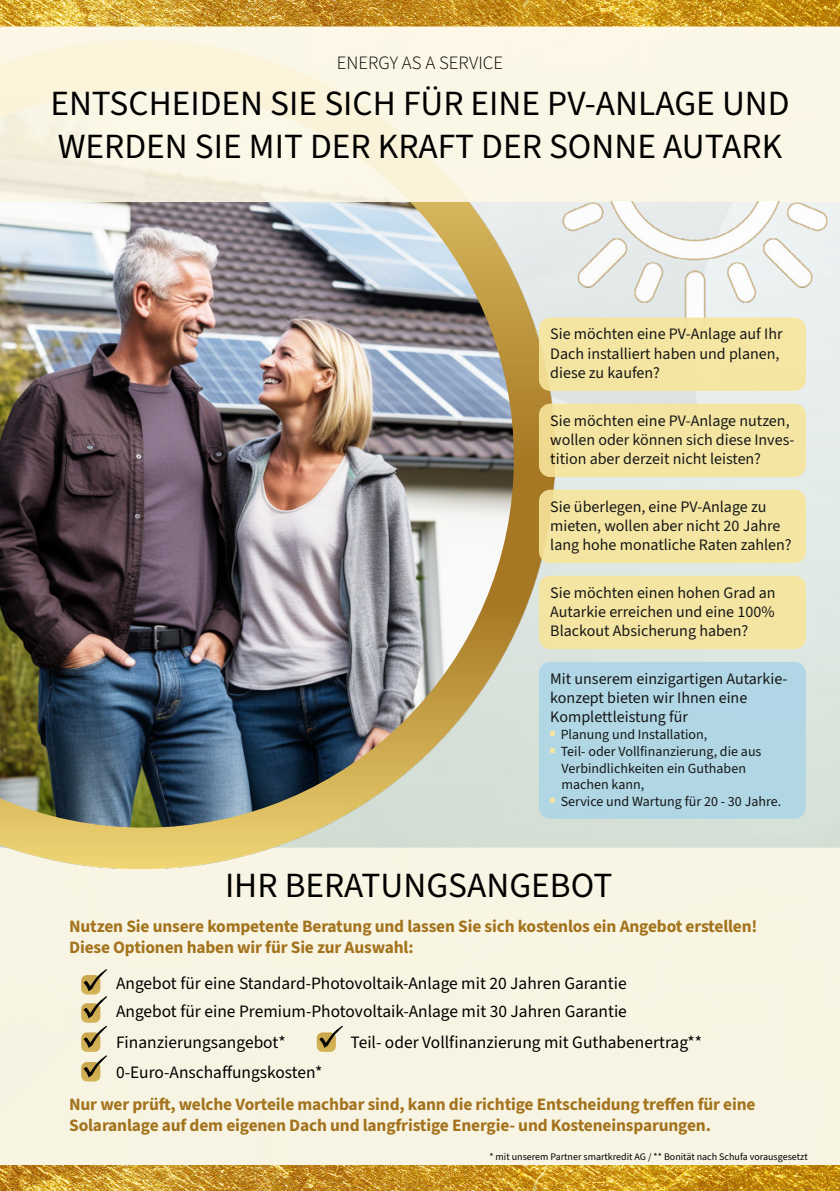
<style>
.page{position:relative;width:840px;height:1191px;background:#fff}
.page>*{position:absolute;margin:0;border:0;box-sizing:border-box;transform-origin:0 0}
.t1{font:35.4px/42.4px "Source Sans 3";color:#000}
.t2{font:300 18.8px "Source Sans 3";color:#000}
.t3{font:700 17.4px/20.8px "Source Sans 3";letter-spacing:-.01em;color:#a3731d}
.t4{font:17.4px/28.2px "Source Sans 3";color:#000}
.t5{font:16px/19.2px "Source Sans 3";color:#000}
.t6{font:14px/16.8px "Source Sans 3";color:#000}
.t7{font:10px "Source Sans 3";color:#000}
</style>
<div class="page">
<img style="left:554px;top:332px;width:285px;height:515px">
<div style="left:0;top:847px;width:839px;height:318px;background:#f8f4e3"></div>
<img style="left:0;top:202px;width:554px;height:666px">
<img style="left:0;top:1165px;width:839px;height:26px">
<img style="left:0;top:0;width:839px;height:26px">
<img style="left:0;top:202px;width:513px;height:625px">
<svg style="left:0;top:26px;width:839px;height:176px;background:#faf5e3"></svg>
<img style="left:533px;top:202px;width:306px;height:130px">
<div style="left:538px;top:317px;width:267px;height:74px;background:#f4e5a2;border-radius:11px"></div>
<div style="left:538px;top:404px;width:267px;height:73px;background:#f5e5a3;border-radius:11px"></div>
<div style="left:538px;top:490px;width:267px;height:73px;background:#f4e5a2;border-radius:11px"></div>
<div style="left:538px;top:576px;width:267px;height:73px;background:#f4e5a2;border-radius:11px"></div>
<div style="left:538px;top:662px;width:267px;height:156px;background:#add5e6;border-radius:11px"></div>
<svg style="left:550px;top:731px;width:4px;height:5px"></svg>
<svg style="left:550px;top:748px;width:4px;height:5px"></svg>
<svg style="left:550px;top:798px;width:4px;height:5px"></svg>
<img style="left:81px;top:975px;width:2px;height:19px">
<img style="left:81px;top:1003px;width:19px;height:19px">
<img style="left:81px;top:1032px;width:19px;height:19px">
<img style="left:316px;top:1032px;width:20px;height:19px">
<img style="left:81px;top:1062px;width:19px;height:19px">
<svg style="left:83px;top:969px;width:24px;height:49px"></svg>
<svg style="left:83px;top:1025px;width:24px;height:23px"></svg>
<svg style="left:319px;top:1025px;width:24px;height:23px"></svg>
<svg style="left:83px;top:1055px;width:24px;height:22px"></svg>
<p class="t2" style="left:336px;top:52px;width:168px">ENERGY AS A SERVICE</p>
<h1 class="t1" style="left:50px;top:82px;width:740px">ENTSCHEIDEN SIE SICH FÜR EINE PV-ANLAGE UND<br>WERDEN SIE MIT DER KRAFT DER SONNE AUTARK</h1>
<p class="t5" style="left:550px;top:324px;width:234px">Sie möchten eine PV-Anlage auf Ihr<br>Dach installiert haben und planen, diese zu kaufen?</p>
<p class="t5" style="left:550px;top:410px;width:245px">Sie möchten eine PV-Anlage nutzen, wollen oder können sich diese Inves&shy;tition aber derzeit nicht leisten?</p>
<p class="t5" style="left:550px;top:496px;width:243px">Sie überlegen, eine PV-Anlage zu mieten, wollen aber nicht 20 Jahre lang hohe monatliche Raten zahlen?</p>
<p class="t5" style="left:550px;top:583px;width:227px;text-align:justify">Sie möchten einen hohen Grad an Autarkie erreichen und eine 100% Blackout Absicherung haben?</p>
<p class="t5" style="left:550px;top:669px;width:238px">Mit unserem einzigartigen Autarkie&shy;konzept bieten wir Ihnen eine<br>Komplettleistung für</p>
<p class="t6" style="left:560px;top:726px;width:222px">Planung und Installation,<br>Teil- oder Vollfinanzierung, die aus<br>Verbindlichkeiten ein Guthaben machen kann,<br>Service und Wartung für 20 - 30 Jahre.</p>
<h1 class="t1" style="left:225px;top:864px;width:388px">IHR BERATUNGSANGEBOT</h1>
<p class="t3" style="left:69px;top:916px;width:689px">Nutzen Sie unsere kompetente Beratung und lassen Sie sich kostenlos ein Angebot erstellen!<br>Diese Optionen haben wir für Sie zur Auswahl:</p>
<p class="t4" style="left:116px;top:968px;width:512px">Angebot für eine Standard-Photovoltaik-Anlage mit 20 Jahren Garantie<br>Angebot für eine Premium-Photovoltaik-Anlage mit 30 Jahren Garantie</p>
<p class="t4" style="left:116px;top:1027px;width:208px;line-height:29.6px">Finanzierungsangebot*<br>0-Euro-Anschaffungskosten*</p>
<p class="t4" style="left:350px;top:1028px;width:353px">Teil- oder Vollfinanzierung mit Guthabenertrag**</p>
<p class="t3" style="left:69px;top:1093px;width:687px">Nur wer prüft, welche Vorteile machbar sind, kann die richtige Entscheidung treffen für eine<br>Solaranlage auf dem eigenen Dach und langfristige Energie- und Kosteneinsparungen.</p>
<p class="t7" style="left:489px;top:1150px;width:320px">* mit unserem Partner smartkredit AG / ** Bonität nach Schufa vorausgesetzt</p>
</div>
